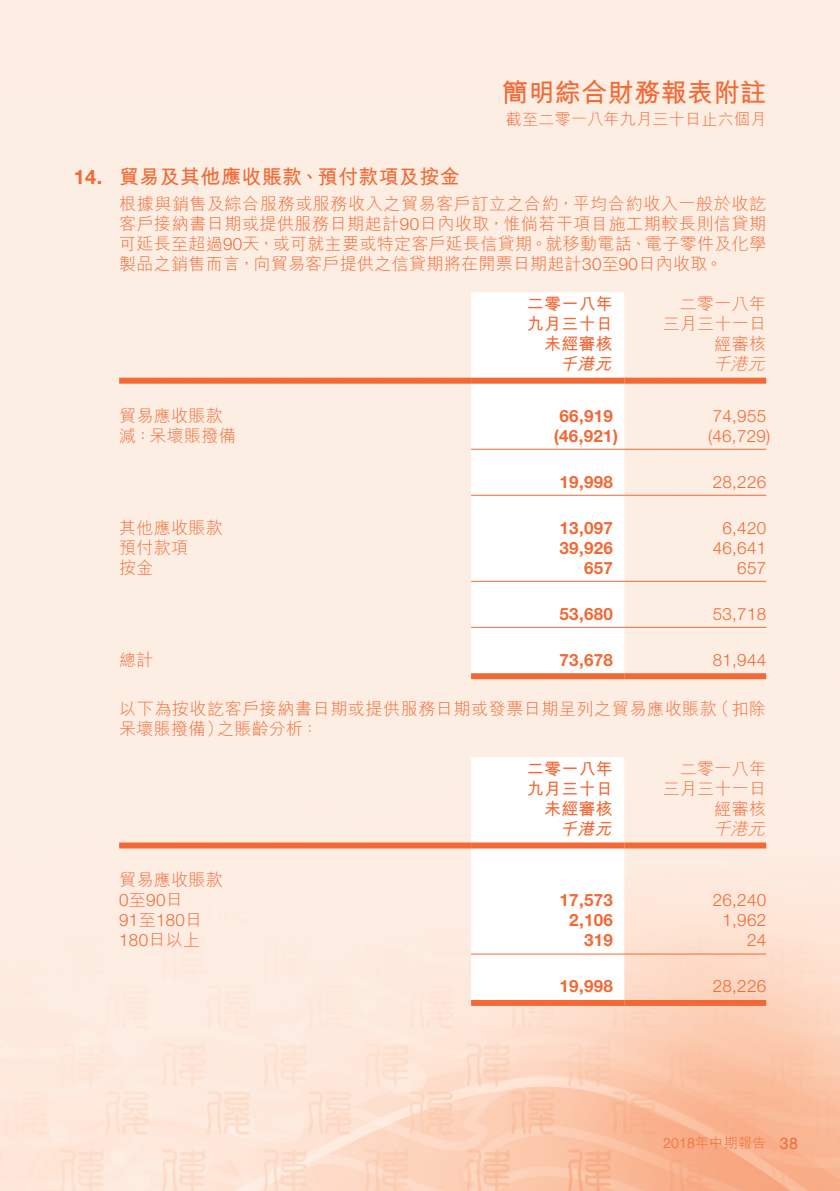
<style>
.page{position:relative;width:840px;height:1191px;background:#fff}
.page>*{position:absolute;margin:0;border:0;box-sizing:border-box;transform-origin:0 0}
.t1{font:700 26px "M Hei HK";letter-spacing:.015em;color:#f26935}
.t2{font:700 20px "M Hei HK";letter-spacing:.015em;color:#f26935}
.t3{font:300 17px/20px "M Hei HK";letter-spacing:.015em;color:#f26935;text-align:right}
.t4{font:300 17px "Helvetica Neue LT Std";letter-spacing:.015em;color:#f26935}
.t5{font:700 17px "Helvetica Neue LT Std";letter-spacing:.015em;color:#f26935}
.t6{font:300 17px/20px "M Hei HK";letter-spacing:.035em;color:#f26935}
.t7{font:700 17px/20px "M Hei HK";letter-spacing:.015em;color:#f26935}
.t8{font:italic 700 17px "M Hei HK";color:#f26935}
.t9{font:italic 300 17px "M Hei HK";color:#f26935}
.t10{font:300 16px "M Hei HK";letter-spacing:.015em;color:#f26935}
.t11{font:300 14px "M Hei HK";letter-spacing:.015em;color:#f26935}
.s1{font-family:"Helvetica Neue LT Std"}
.s2{font-family:"M Hei HK"}
.s3{font-family:"Helvetica Neue LT Std";font-weight:400;font-size:16px}
</style>
<div class="page">
<div style="left:0;top:0;width:839px;height:1191px;background:#fdede3"></div>
<img style="left:0;top:377px;width:839px;height:814px">
<div style="left:471px;top:292px;width:153px;height:381px;background:#fff"></div>
<div style="left:119px;top:378px;width:352px;height:6px;background:#f26935"></div>
<div style="left:471px;top:378px;width:153px;height:6px;background:#f26935"></div>
<div style="left:624px;top:378px;width:141px;height:6px;background:#f26935"></div>
<hr style="left:471px;top:449px;width:153px;height:1px;background:#f26935">
<hr style="left:624px;top:449px;width:141px;height:1px;background:#f26935">
<hr style="left:471px;top:495px;width:153px;height:1px;background:#f26935">
<hr style="left:624px;top:495px;width:141px;height:1px;background:#f26935">
<hr style="left:471px;top:581px;width:153px;height:1px;background:#f26935">
<hr style="left:624px;top:581px;width:141px;height:1px;background:#f26935">
<hr style="left:471px;top:627px;width:153px;height:1px;background:#f26935">
<hr style="left:624px;top:627px;width:141px;height:1px;background:#f26935">
<div style="left:471px;top:673px;width:153px;height:6px;background:#f26935"></div>
<div style="left:624px;top:673px;width:141px;height:6px;background:#f26935"></div>
<div style="left:471px;top:757px;width:153px;height:243px;background:#fff"></div>
<div style="left:119px;top:842px;width:352px;height:6px;background:#f26935"></div>
<div style="left:471px;top:842px;width:153px;height:6px;background:#f26935"></div>
<div style="left:624px;top:842px;width:141px;height:6px;background:#f26935"></div>
<hr style="left:471px;top:953px;width:153px;height:1px;background:#f26935">
<hr style="left:624px;top:953px;width:141px;height:1px;background:#f26935">
<div style="left:471px;top:1000px;width:153px;height:6px;background:#f26935"></div>
<div style="left:624px;top:1000px;width:141px;height:6px;background:#f26935"></div>
<h1 class="t1" style="left:501px;top:74px;width:265px">簡明綜合財務報表附註</h1>
<p class="t10" style="left:505px;top:108px;width:262px">截至二零一八年九月三十日止六個月</p>
<p class="t2" style="left:74px;top:162px;width:387px"><span class="s1">14.</span> 貿易及其他應收賬款、預付款項及按金</p>
<p class="t3" style="left:119px;top:193px;width:648px;text-align:justify">根據與銷售及綜合服務或服務收入之貿易客戶訂立之合約，平均合約收入一般於收訖客戶接納書日期或提供服務日期起計<span class="s1">90</span>日內收取，惟倘若干項目施工期較長則信貸期可延長至超過<span class="s1">90</span>天，或可就主要或特定客戶延長信貸期。就移動電話、電子零件及化學製品之銷售而言，向貿易客戶提供之信貸期將在開票日期起計<span class="s1">30</span>至<span class="s1">90</span>日內收取。</p>
<p class="t7" style="left:526px;top:293px;width:88px">二零一八年九月三十日</p>
<p class="t3" style="left:662px;top:293px;width:105px">二零一八年三月三十一日</p>
<p class="t7" style="left:543px;top:332px;width:70px">未經審核</p>
<p class="t3" style="left:714px;top:333px;width:53px">經審核</p>
<p class="t8" style="left:559px;top:351px;width:58px">千港元</p>
<p class="t9" style="left:712px;top:352px;width:58px">千港元</p>
<p class="t3" style="left:119px;top:404px;width:105px">貿易應收賬款</p>
<p class="t5" style="left:559px;top:405px;width:55px">66,919</p>
<p class="t4" style="left:712px;top:405px;width:55px">74,955</p>
<p class="t3" style="left:119px;top:424px;width:118px">減：呆壞賬撥備</p>
<p class="t5" style="left:553px;top:425px;width:66px">(46,921)</p>
<p class="t4" style="left:707px;top:425px;width:64px">(46,729)</p>
<p class="t5" style="left:559px;top:471px;width:55px">19,998</p>
<p class="t4" style="left:712px;top:471px;width:55px">28,226</p>
<p class="t3" style="left:119px;top:517px;width:105px">其他應收賬款</p>
<p class="t5" style="left:559px;top:517px;width:55px">13,097</p>
<p class="t4" style="left:722px;top:517px;width:45px">6,420</p>
<p class="t3" style="left:119px;top:537px;width:70px">預付款項</p>
<p class="t5" style="left:559px;top:537px;width:55px">39,926</p>
<p class="t4" style="left:712px;top:537px;width:55px">46,641</p>
<p class="t3" style="left:119px;top:557px;width:36px">按金</p>
<p class="t5" style="left:583px;top:557px;width:30px">657</p>
<p class="t4" style="left:736px;top:557px;width:30px">657</p>
<p class="t5" style="left:559px;top:603px;width:55px">53,680</p>
<p class="t4" style="left:712px;top:603px;width:55px">53,718</p>
<p class="t3" style="left:119px;top:649px;width:36px">總計</p>
<p class="t5" style="left:559px;top:649px;width:55px">73,678</p>
<p class="t4" style="left:712px;top:649px;width:55px">81,944</p>
<p class="t6" style="left:119px;top:698px;width:648px">以下為按收訖客戶接納書日期或提供服務日期或發票日期呈列之貿易應收賬款（扣除呆壞賬撥備）之賬齡分析：</p>
<p class="t7" style="left:526px;top:757px;width:88px">二零一八年九月三十日</p>
<p class="t3" style="left:662px;top:758px;width:105px">二零一八年三月三十一日</p>
<p class="t7" style="left:543px;top:797px;width:70px">未經審核</p>
<p class="t3" style="left:714px;top:798px;width:53px">經審核</p>
<p class="t8" style="left:559px;top:816px;width:58px">千港元</p>
<p class="t9" style="left:712px;top:816px;width:58px">千港元</p>
<p class="t3" style="left:119px;top:869px;width:105px">貿易應收賬款</p>
<p class="t4" style="left:119px;top:890px;width:65px">0<span class="s2">至</span>90<span class="s2">日</span></p>
<p class="t5" style="left:559px;top:889px;width:55px">17,573</p>
<p class="t4" style="left:712px;top:890px;width:55px">26,240</p>
<p class="t4" style="left:119px;top:910px;width:84px">91<span class="s2">至</span>180<span class="s2">日</span></p>
<p class="t5" style="left:569px;top:909px;width:45px">2,106</p>
<p class="t4" style="left:722px;top:910px;width:45px">1,962</p>
<p class="t4" style="left:119px;top:930px;width:82px">180<span class="s2">日以上</span></p>
<p class="t5" style="left:583px;top:929px;width:30px">319</p>
<p class="t4" style="left:746px;top:930px;width:21px">24</p>
<p class="t5" style="left:559px;top:975px;width:55px">19,998</p>
<p class="t4" style="left:712px;top:976px;width:55px">28,226</p>
<p class="t11" style="left:662px;top:1133px;width:136px"><span class="s1">2018</span>年中期報告 <span class="s3">38</span></p>
</div>
